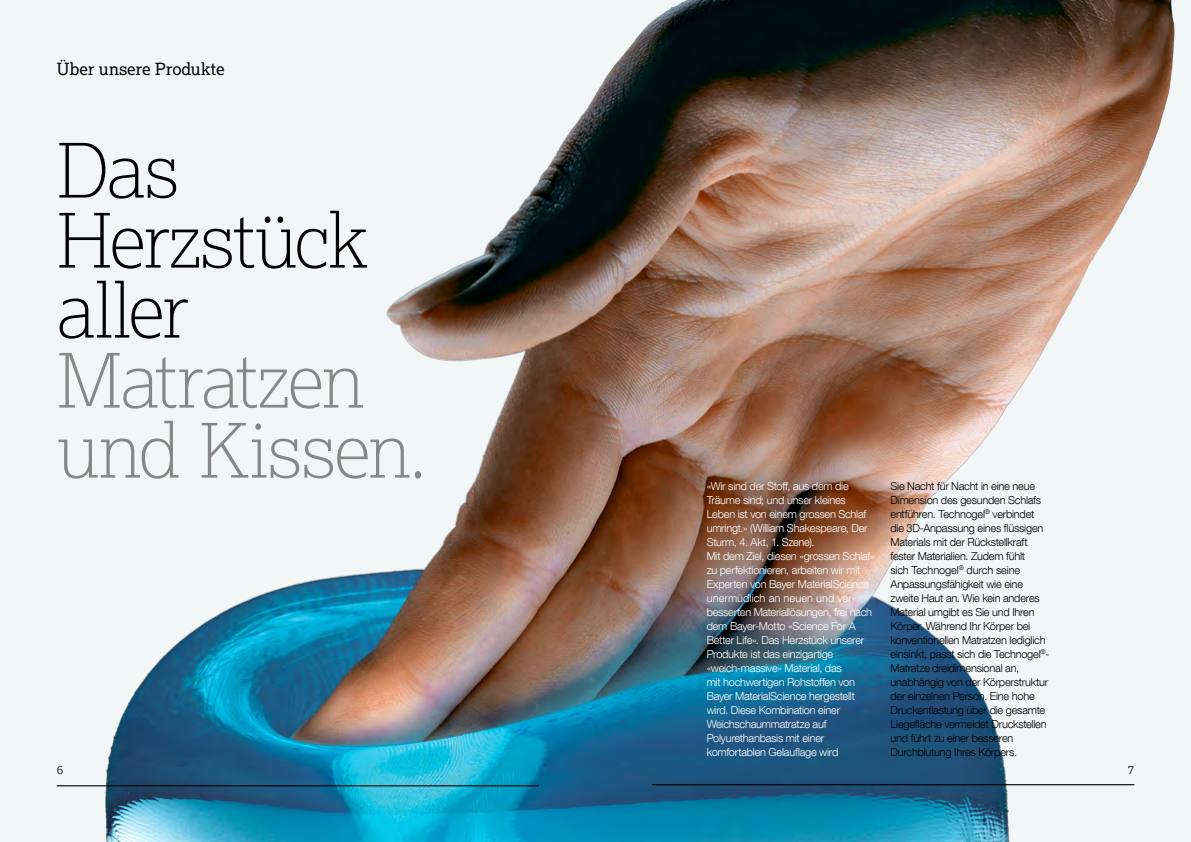
<style>
.page{position:relative;width:1191px;height:842px;background:#f3f6f7}
.page>*{position:absolute;margin:0;border:0;box-sizing:border-box;transform-origin:0 0}
.t1{font:100 75px "Lexia";letter-spacing:-.03em;color:#868786}
.t2{font:100 75px/70px "Lexia";letter-spacing:-.025em;color:#000}
.t3{font:16.8px "Lexia";color:#000}
.t4{font:300 12px "Lexia";color:#000}
.t5{font:300 11px/14px "Helvetica Neue LT Com";letter-spacing:-.02em;color:#fff}
.t6{font:300 11px/14px "Helvetica Neue LT Com";letter-spacing:-.02em;color:#000}
</style>
<div class="page">
<img style="left:56px;top:0;width:1119px;height:842px">
<hr style="left:57px;top:785px;width:482px;height:1px;background:#000">
<hr style="left:652px;top:784px;width:482px;height:1px;background:#000">
<p class="t3" style="left:57px;top:58px;width:169px">Über unsere Produkte</p>
<p class="t2" style="left:57px;top:133px;width:313px">Das<br>Herzstück</p>
<p class="t2" style="left:57px;top:273px;width:134px">aller</p>
<p class="t1" style="left:57px;top:333px;width:310px">Matratzen</p>
<p class="t1" style="left:57px;top:403px;width:372px">und Kissen.</p>
<p class="t5" style="left:706px;top:479px;width:144px">«Wir sind der Stoff, aus dem die</p>
<p class="t5" style="left:706px;top:493px;width:141px">Träume sind; und unser kleines</p>
<p class="t5" style="left:706px;top:507px;width:161px">Leben ist von einem grossen Schlaf</p>
<p class="t5" style="left:706px;top:521px;width:163px">umringt.» (William Shakespeare, Der<br>Sturm, 4. Akt, 1. Szene).</p>
<p class="t5" style="left:706px;top:549px;width:169px">Mit dem Ziel, diesen «grossen Schlaf»</p>
<p class="t5" style="left:706px;top:563px;width:155px">zu perfektionieren, arbeiten wir mit</p>
<p class="t5" style="left:706px;top:577px;width:164px">Experten von Bayer MaterialScience</p>
<p class="t5" style="left:706px;top:591px;width:167px">unermüdlich an neuen und ver&shy;besserten Materiallösungen, frei nach dem Bayer-Motto «Science For A<br>Better Life». Das Herzstück unserer<br>Produkte ist das einzigartige «weich-massive» Material, das<br>mit hochwertigen Rohstoffen von<br>Bayer MaterialScience hergestellt wird. Diese Kombination einer<br>Weichschaummatratze auf<br>Polyurethanbasis mit einer komfortablen Gelauflage wird</p>
<p class="t6" style="left:890px;top:479px;width:154px">Sie Nacht für Nacht in eine neue<br>Dimension des gesunden Schlafs entführen. Technogel<sup>®</sup> verbindet die 3D-Anpassung eines flüssigen</p>
<p class="t6" style="left:890px;top:535px;width:139px">Materials mit der Rückstellkraft</p>
<p class="t6" style="left:890px;top:549px;width:136px">fester Materialien. Zudem fühlt sich Technogel<sup>®</sup> durch seine</p>
<p class="t6" style="left:890px;top:577px;width:134px">Anpassungsfähigkeit wie eine</p>
<p class="t6" style="left:890px;top:591px;width:151px">zweite Haut an. Wie kein anderes</p>
<p class="t6" style="left:890px;top:605px;width:146px">Material umgibt es Sie und Ihren</p>
<p class="t6" style="left:890px;top:619px;width:141px">Körper. Während Ihr Körper bei</p>
<p class="t6" style="left:890px;top:633px;width:157px">konventionellen Matratzen lediglich</p>
<p class="t6" style="left:890px;top:647px;width:161px">einsinkt, passt sich die Technogel<sup>®</sup>-</p>
<p class="t6" style="left:890px;top:661px;width:130px">Matratze dreidimensional an,</p>
<p class="t6" style="left:890px;top:675px;width:159px">unabhängig von der Körperstruktur</p>
<p class="t6" style="left:890px;top:689px;width:146px">der einzelnen Person. Eine hohe</p>
<p class="t6" style="left:890px;top:703px;width:156px">Druckentlastung über die gesamte</p>
<p class="t6" style="left:890px;top:717px;width:158px">Liegefläche vermeidet Druckstellen</p>
<p class="t6" style="left:890px;top:731px;width:124px">und führt zu einer besseren</p>
<p class="t6" style="left:890px;top:745px;width:128px">Durchblutung Ihres Körpers.</p>
<p class="t4" style="left:57px;top:762px;width:8px">6</p>
<p class="t4" style="left:1127px;top:762px;width:8px">7</p>
</div>
